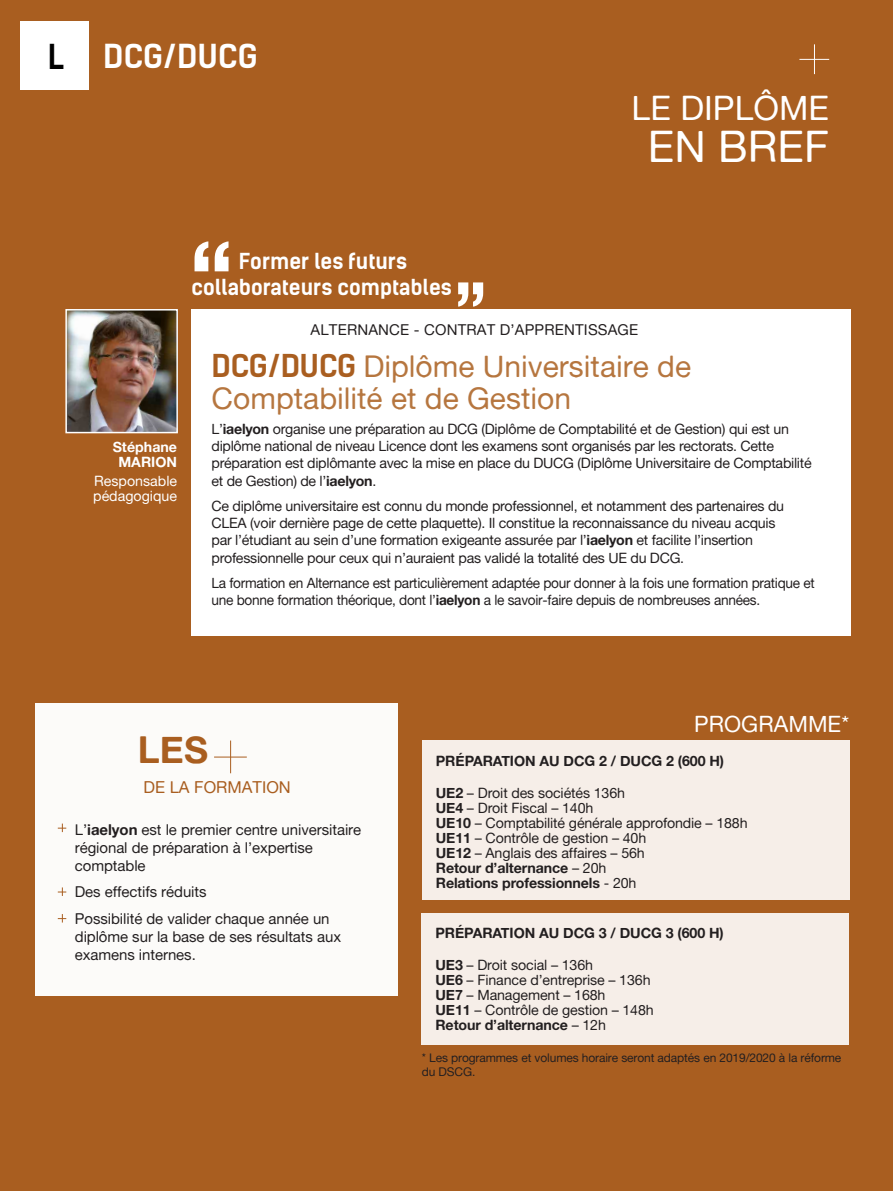
<style>
.page{position:relative;width:893px;height:1191px;background:#a95e20}
.page>*{position:absolute;margin:0;border:0;box-sizing:border-box;transform-origin:0 0}
.t1{font:43.5px "Alte Haas Grotesk";color:#fff}
.t2{font:37.2px "Alte Haas Grotesk Bold";color:#a95e20}
.t3{font:36px "Baron Neue";color:#000}
.t4{font:33.75px "Alte Haas Grotesk";color:#fff}
.t5{font:700 31.5px "Kelson Sans";letter-spacing:.015em;color:#fff}
.t6{font:30px/31.5px "Alte Haas Grotesk";color:#b6763f}
.t7{font:22.5px "Alte Haas Grotesk";color:#fff}
.t8{font:700 21px "Kelson Sans";color:#fff}
.t9{font:16.5px "Alte Haas Grotesk";color:#a95e20}
.t10{font:15px/18px "Alte Haas Grotesk";letter-spacing:-.005em;color:#231f20}
.t11{font:14.25px/17.1px "Alte Haas Grotesk";letter-spacing:-.02em;color:#231f20}
.t12{font:14.25px/17.1px "Alte Haas Grotesk";letter-spacing:-.02em;color:#231f20;scale:.96 1}
.t13{font:14.25px "Alte Haas Grotesk Bold";letter-spacing:-.01em;color:#231f20}
.t14{font:14.25px/15px "Alte Haas Grotesk";color:#fff}
.t15{font:14.25px/15px "Alte Haas Grotesk Bold";color:#fff;text-align:center}
.t16{font:12px/14.2px "Alte Haas Grotesk";letter-spacing:-.01em;color:#231f20}
.s1{font-family:"Kelson Sans";font-weight:700;color:#a95e20}
.s2{font-family:"Alte Haas Grotesk Bold"}
.s3{font-family:"Alte Haas Grotesk"}
</style>
<div class="page">
<div style="left:191px;top:310px;width:659px;height:326px;background:#fff"></div>
<div style="left:20px;top:21px;width:68px;height:68px;background:#fff"></div>
<img style="left:68px;top:312px;width:107px;height:118px">
<div style="left:65px;top:309px;width:113px;height:124px;border:2px solid #fff"></div>
<div style="left:36px;top:703px;width:362px;height:292px;background:#fff"></div>
<hr style="left:230px;top:740px;width:1px;height:33px;background:#a95e20">
<hr style="left:214px;top:756px;width:33px;height:1px;background:#a95e20">
<svg style="left:58px;top:823px;width:8px;height:9px"></svg>
<svg style="left:58px;top:887px;width:8px;height:9px"></svg>
<svg style="left:58px;top:914px;width:8px;height:8px"></svg>
<div style="left:422px;top:740px;width:428px;height:160px;background:#f6eee8"></div>
<div style="left:421px;top:912px;width:428px;height:132px;background:#f6eee8"></div>
<svg style="left:195px;top:241px;width:34px;height:30px"></svg>
<svg style="left:458px;top:282px;width:25px;height:25px"></svg>
<hr style="left:814px;top:44px;width:1px;height:30px;background:#fff">
<hr style="left:799px;top:59px;width:30px;height:1px;background:#fff">
<p class="t3" style="left:47px;top:34px;width:20px">L</p>
<p class="t5" style="left:103px;top:37px;width:156px">DCG/DUCG</p>
<p class="t8" style="left:239px;top:249px;width:169px">Former les futurs</p>
<p class="t8" style="left:192px;top:274px;width:262px">collaborateurs comptables</p>
<p class="t4" style="left:632px;top:88px;width:199px">LE DIPLÔME</p>
<p class="t1" style="left:648px;top:121px;width:183px">EN BREF</p>
<p class="t15" style="left:113px;top:439px;width:66px">Stéphane<br>MARION</p>
<p class="t14" style="left:93px;top:473px;width:85px">Responsable pédagogique</p>
<p class="t10" style="left:311px;top:320px;width:329px">ALTERNANCE - CONTRAT D’APPRENTISSAGE</p>
<p class="t6" style="left:212px;top:350px;width:481px"><span class="s1">DCG/DUCG</span> Diplôme Universitaire de<br>Comptabilité et de Gestion</p>
<p class="t11" style="left:212px;top:420px;width:602px">L’<span class="s2">iaelyon</span> organise une préparation au DCG (Diplôme de Comptabilité et de Gestion) qui est un diplôme national de niveau Licence dont les examens sont organisés par les rectorats. Cette préparation est diplômante avec la mise en place du DUCG (Diplôme Universitaire de Comptabilité et de Gestion) de l’<span class="s2">iaelyon</span>.</p>
<p class="t11" style="left:212px;top:497px;width:574px">Ce diplôme universitaire est connu du monde professionnel, et notamment des partenaires du CLEA (voir dernière page de cette plaquette). Il constitue la reconnaissance du niveau acquis par l’étudiant au sein d’une formation exigeante assurée par l’<span class="s2">iaelyon</span> et facilite l’insertion professionnelle pour ceux qui n’auraient pas validé la totalité des UE du DCG.</p>
<p class="t12" style="left:212px;top:574px;width:630px">La formation en Alternance est particulièrement adaptée pour donner à la fois une formation pratique et une bonne formation théorique, dont l’<span class="s2">iaelyon</span> a le savoir-faire depuis de nombreuses années.</p>
<p class="t2" style="left:138px;top:726px;width:72px">LES</p>
<p class="t9" style="left:144px;top:777px;width:149px">DE LA FORMATION</p>
<p class="t10" style="left:75px;top:820px;width:288px">L’<span class="s2">iaelyon</span> est le premier centre universitaire régional de préparation à l’expertise comptable</p>
<p class="t10" style="left:75px;top:882px;width:133px">Des effectifs réduits</p>
<p class="t10" style="left:75px;top:909px;width:268px">Possibilité de valider chaque année un diplôme sur la base de ses résultats aux examens internes.</p>
<p class="t7" style="left:694px;top:711px;width:157px">PROGRAMME*</p>
<p class="t13" style="left:436px;top:751px;width:290px">PRÉPARATION AU DCG 2 / DUCG 2 (600 H)</p>
<p class="t11" style="left:436px;top:785px;width:191px;line-height:15px"><span class="s2">UE2</span> – Droit des sociétés 136h<br><span class="s2">UE4</span> – Droit Fiscal – 140h</p>
<p class="t11" style="left:436px;top:814px;width:313px"><span class="s2">UE10</span> – Comptabilité générale approfondie – 188h</p>
<p class="t11" style="left:436px;top:829px;width:212px"><span class="s2">UE11</span> – Contrôle de gestion – 40h</p>
<p class="t11" style="left:436px;top:844px;width:210px"><span class="s2">UE12</span> – Anglais des affaires – 56h</p>
<p class="t13" style="left:436px;top:859px;width:172px">Retour d’alternance <span class="s3">– 20h</span></p>
<p class="t13" style="left:436px;top:874px;width:202px">Relations professionnels <span class="s3">- 20h</span></p>
<p class="t13" style="left:435px;top:924px;width:290px">PRÉPARATION AU DCG 3 / DUCG 3 (600 H)</p>
<p class="t11" style="left:435px;top:956px;width:159px"><span class="s2">UE3</span> – Droit social – 136h</p>
<p class="t11" style="left:435px;top:971px;width:217px"><span class="s2">UE6</span> – Finance d’entreprise – 136h</p>
<p class="t11" style="left:435px;top:986px;width:172px"><span class="s2">UE7</span> – Management – 168h</p>
<p class="t11" style="left:435px;top:1001px;width:220px"><span class="s2">UE11</span> – Contrôle de gestion – 148h</p>
<p class="t13" style="left:435px;top:1016px;width:172px">Retour d’alternance <span class="s3">– 12h</span></p>
<p class="t16" style="left:422px;top:1050px;width:421px">* Les programmes et volumes horaire seront adaptés en 2019/2020 à la réforme du DSCG.</p>
</div>
